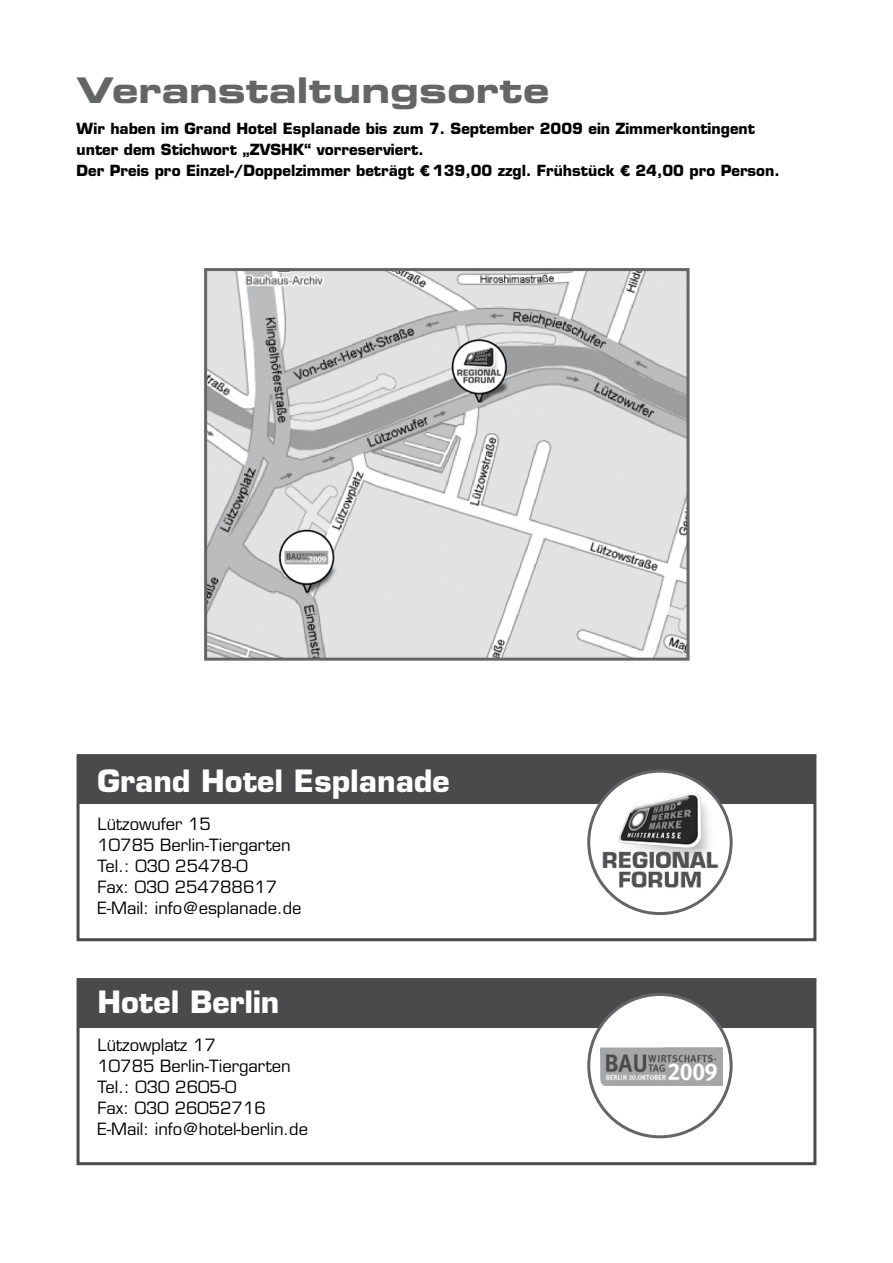
<style>
.page{position:relative;width:893px;height:1263px;background:#fff}
.page>*{position:absolute;margin:0;border:0;box-sizing:border-box;transform-origin:0 0}
.t1{font:35.4px "Eurostile LT Std Bold Ex 2";color:#646567}
.t2{font:700 30px "Eurostile";color:#fff}
.t3{font:16.5px/21px "Eurostile";color:#000}
.t4{font:700 15px/21px "Eurostile";color:#000}
.s1{font-family:"Arial";font-weight:900}
</style>
<div class="page">
<div style="left:78px;top:755px;width:737px;height:48px;background:#4a4a4d"></div>
<div style="left:77px;top:754px;width:739px;height:187px;border:3px solid #4a4a4d"></div>
<div style="left:78px;top:979px;width:737px;height:48px;background:#4a4a4d"></div>
<div style="left:77px;top:978px;width:739px;height:187px;border:3px solid #4a4a4d"></div>
<img style="left:208px;top:272px;width:477px;height:385px">
<div style="left:204px;top:268px;width:485px;height:393px;border:3px solid #646567"></div>
<div style="left:587px;top:993px;width:146px;height:145px;background:#fff;border:3px solid #646567;border-radius:50%"></div>
<img style="left:550px;top:771px;width:221px;height:138px">
<img style="left:600px;top:1047px;width:123px;height:38px">
<h1 class="t1" style="left:77px;top:65px;width:474px">Veranstaltungsorte</h1>
<p class="t4" style="left:77px;top:118px;width:705px">Wir haben im Grand Hotel Esplanade bis zum 7. September 2009 ein Zimmerkontingent unter dem Stichwort „ZVSHK“ vorreserviert.<br>Der Preis pro Einzel-/Doppelzimmer beträgt <span class="s1">€</span> 139,00 zzgl. Frühstück <span class="s1">€</span> 24,00 pro Person.</p>
<h2 class="t2" style="left:98px;top:762px;width:354px">Grand Hotel Esplanade</h2>
<p class="t3" style="left:98px;top:813px;width:206px">Lützowufer 15<br>10785 Berlin-Tiergarten<br>Tel.: 030 25478-0<br>Fax: 030 254788617<br>E-Mail: info@esplanade.de</p>
<h2 class="t2" style="left:98px;top:984px;width:184px">Hotel Berlin</h2>
<p class="t3" style="left:98px;top:1035px;width:212px">Lützowplatz 17<br>10785 Berlin-Tiergarten<br>Tel.: 030 2605-0<br>Fax: 030 26052716<br>E-Mail: info@hotel-berlin.de</p>
</div>
